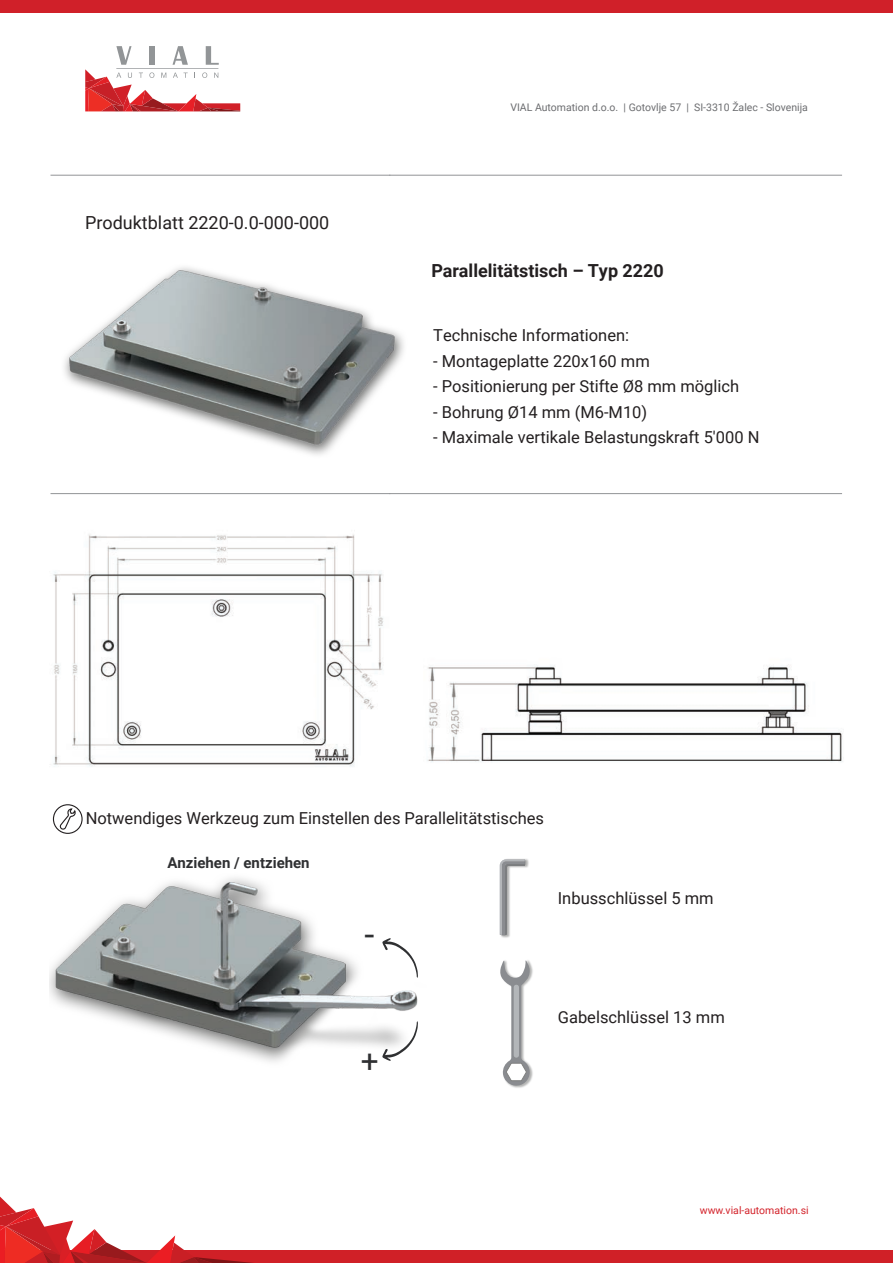
<style>
.page{position:relative;width:893px;height:1263px;background:#fff}
.page>*{position:absolute;margin:0;border:0;box-sizing:border-box;transform-origin:0 0}
.t1{font:31.5px "Roboto";color:#2f3032}
.t2{font:18px "Roboto";color:#231f20}
.t3{font:700 18px "Roboto";color:#231f20}
.t4{font:16.5px "Roboto";color:#231f20}
.t5{font:700 15px "Roboto";color:#2f3032}
.t6{font:10.5px "Roboto";color:#6c6d70}
.t7{font:10.5px "Roboto";color:#d3222a}
</style>
<div class="page">
<div style="left:0;top:1250px;width:893px;height:13px;background:#d02027"></div>
<div style="left:0;top:0;width:893px;height:13px;background:#d02029"></div>
<svg style="left:0;top:1196px;width:253px;height:67px"></svg>
<svg style="left:85px;top:46px;width:155px;height:65px"></svg>
<img style="left:64px;top:267px;width:340px;height:188px">
<hr style="left:51px;top:493px;width:339px;height:1px;background:#929496">
<hr style="left:390px;top:493px;width:452px;height:1px;background:#929496">
<hr style="left:51px;top:175px;width:339px;height:1px;background:#929496">
<hr style="left:390px;top:175px;width:452px;height:1px;background:#929496">
<img style="left:53px;top:534px;width:331px;height:233px">
<img style="left:427px;top:664px;width:416px;height:98px">
<div style="left:53px;top:804px;width:30px;height:30px;border:1px solid #231f20;border-radius:50%"></div>
<svg style="left:58px;top:808px;width:19px;height:23px"></svg>
<img style="left:50px;top:878px;width:368px;height:184px">
<img style="left:511px;top:962px;width:22px;height:126px">
<svg style="left:500px;top:960px;width:30px;height:126px"></svg>
<div style="left:514px;top:985px;width:5px;height:73px;background:#b3b6b9;border-radius:3px"></div>
<img style="left:499px;top:859px;width:30px;height:79px">
<svg style="left:500px;top:859px;width:26px;height:76px"></svg>
<svg style="left:382px;top:1021px;width:36px;height:40px"></svg>
<svg style="left:382px;top:938px;width:36px;height:40px"></svg>
<svg style="left:365px;top:935px;width:9px;height:3px"></svg>
<p class="t2" style="left:85px;top:210px;width:246px">Produktblatt 2220-0.0-000-000</p>
<p class="t6" style="left:510px;top:100px;width:299px">VIAL Automation d.o.o. | Gotovlje 57 | SI-3310 Žalec - Slovenija</p>
<p class="t3" style="left:431px;top:257px;width:234px">Parallelitätstisch – Typ 2220</p>
<p class="t4" style="left:433px;top:324px;width:197px">Technische Informationen:</p>
<p class="t4" style="left:433px;top:349px;width:218px">- Montageplatte 220x160 mm</p>
<p class="t4" style="left:433px;top:375px;width:307px">- Positionierung per Stifte Ø8 mm möglich</p>
<p class="t4" style="left:433px;top:400px;width:216px">- Bohrung Ø14 mm (M6-M10)</p>
<p class="t4" style="left:433px;top:426px;width:328px">- Maximale vertikale Belastungskraft 5'000 N</p>
<p class="t4" style="left:86px;top:807px;width:460px">Notwendiges Werkzeug zum Einstellen des Parallelitätstisches</p>
<p class="t5" style="left:168px;top:852px;width:144px">Anziehen / entziehen</p>
<h1 class="t1" style="left:361px;top:1039px;width:19px">+</h1>
<p class="t4" style="left:558px;top:886px;width:157px">Inbusschlüssel 5 mm</p>
<p class="t4" style="left:558px;top:1005px;width:168px">Gabelschlüssel 13 mm</p>
<p class="t7" style="left:700px;top:1203px;width:110px">www.vial-automation.si</p>
</div>
